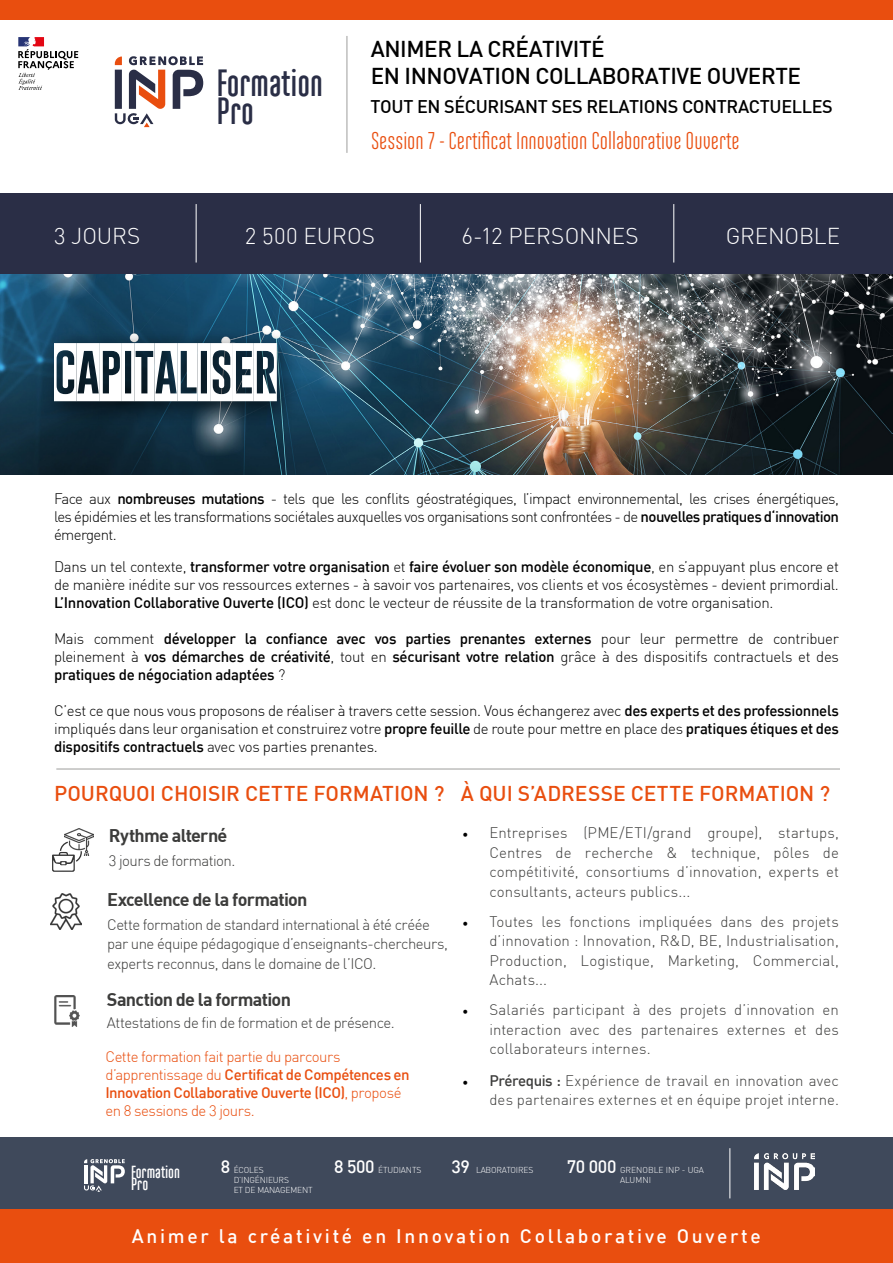
<style>
.page{position:relative;width:893px;height:1263px;background:#fff}
.page>*{position:absolute;margin:0;border:0;box-sizing:border-box;transform-origin:0 0}
.t1{font:57.3px "Gobold Blocky";color:#fff}
.t2{font:700 37.8px/27.8px "Ando";color:#2a2e46}
.t3{font:24.15px "Ando";color:#e94e0f}
.t4{font:500 22.5px/27px "DIN";letter-spacing:-.02em;color:#000}
.t5{font:300 22.5px "DIN";letter-spacing:-.005em;color:#fff}
.t6{font:500 21px "DIN";letter-spacing:-.005em;color:#e94e0f}
.t7{font:500 19.2px "DIN";letter-spacing:.14em;color:#fff}
.t8{font:700 18px "DIN";letter-spacing:-.04em;color:#3c3c3b}
.t9{font:500 18px "DIN";letter-spacing:-.02em;color:#000}
.t10{font:700 17.4px/12.8px "Ando";color:#fff}
.t11{font:300 15px/18px "DIN";letter-spacing:-.02em;color:#000;text-align:justify}
.t12{font:300 15px/19.5px "DIN";letter-spacing:-.005em;color:#3c3c3b;text-align:justify}
.t13{font:500 15px/18px "DIN";letter-spacing:-.02em;color:#000;text-align:justify}
.t14{font:300 15px/19.5px "DIN";letter-spacing:-.035em;color:#3c3c3b}
.t15{font:300 15px/18px "DIN";letter-spacing:-.035em;color:#e94e0f}
.t16{font:300 8.55px/10.2px "DIN";letter-spacing:-.02em;color:#fff}
.t17{font:300 8.55px/10.2px "DIN";color:#fff;text-align:center}
.s1{font-weight:500}
.s2{font-weight:300}
.s3{font-family:"Minion Pro";font-weight:400;color:#000}
.s4{font-weight:500;font-size:17.7px}
</style>
<div class="page">
<img style="left:0;top:274px;width:893px;height:200px">
<hr style="left:56px;top:769px;width:784px;height:1px;background:#9d9d9c">
<img style="left:64px;top:828px;width:30px;height:28px">
<svg style="left:52px;top:840px;width:31px;height:32px"></svg>
<div style="left:0;top:0;width:893px;height:19px;background:#e94e0f"></div>
<div style="left:0;top:1138px;width:893px;height:125px;background:#3f495b"></div>
<div style="left:0;top:1209px;width:893px;height:54px;background:#e94e0f"></div>
<hr style="left:347px;top:36px;width:1px;height:117px;background:#9d9d9c">
<svg style="left:18px;top:37px;width:60px;height:53px"></svg>
<svg style="left:115px;top:56px;width:88px;height:71px"></svg>
<hr style="left:729px;top:1148px;width:1px;height:50px;background:#fff">
<svg style="left:84px;top:1159px;width:41px;height:33px"></svg>
<img style="left:754px;top:1154px;width:60px;height:36px">
<div style="left:0;top:193px;width:893px;height:81px;background:#2a2e46"></div>
<hr style="left:196px;top:204px;width:1px;height:59px;background:#fff">
<hr style="left:420px;top:204px;width:1px;height:59px;background:#fff">
<hr style="left:673px;top:204px;width:1px;height:59px;background:#fff">
<img style="left:51px;top:893px;width:30px;height:36px">
<img style="left:54px;top:996px;width:26px;height:31px">
<div style="left:41px;top:330px;width:261px;height:96px;background:#000;opacity:.85"></div>
<h2 class="t2" style="left:217px;top:70px;width:108px">Formation<br>Pro</h2>
<h3 class="t4" style="left:371px;top:35px;width:432px">ANIMER LA CRÉATIVITÉ<br>EN INNOVATION COLLABORATIVE OUVERTE</h3>
<p class="t9" style="left:371px;top:95px;width:464px">TOUT EN SÉCURISANT SES RELATIONS CONTRACTUELLES</p>
<h3 class="t3" style="left:371px;top:128px;width:370px">Session 7 - Certificat Innovation Collaborative Ouverte</h3>
<h3 class="t5" style="left:54px;top:222px;width:88px">3 JOURS</h3>
<h3 class="t5" style="left:245px;top:222px;width:132px">2 500 EUROS</h3>
<h3 class="t5" style="left:462px;top:222px;width:179px">6-12 PERSONNES</h3>
<h3 class="t5" style="left:726px;top:222px;width:116px">GRENOBLE</h3>
<h1 class="t1" style="left:54px;top:335px;width:224px">CAPITALISER</h1>
<p class="t11" style="left:54px;top:489px;width:786px">Face aux <span class="s1">nombreuses mutations</span> - tels que les conflits géostratégiques, l’impact environnemental, les crises énergétiques, les épidémies et les transformations sociétales auxquelles vos organisations sont confrontées - de <span class="s1">nouvelles pratiques d‘innovation </span>émergent.</p>
<p class="t11" style="left:54px;top:557px;width:786px">Dans un tel contexte, <span class="s1">transformer votre organisation</span> et <span class="s1">faire évoluer son modèle économique</span>, en s’appuyant plus encore et de manière inédite sur vos ressources externes - à savoir vos partenaires, vos clients et vos écosystèmes - devient primordial.<br><span class="s1">L’Innovation Collaborative Ouverte (ICO)</span> est donc le vecteur de réussite de la transformation de votre organisation.</p>
<p class="t13" style="left:54px;top:629px;width:786px"><span class="s2">Mais comment</span> développer la confiance avec vos parties prenantes externes <span class="s2">pour leur permettre de contribuer pleinement à</span> vos démarches de créativité<span class="s2">, tout en</span> sécurisant votre relation <span class="s2">grâce à des dispositifs contractuels et des </span>pratiques de négociation adaptées <span class="s2">?</span></p>
<p class="t11" style="left:54px;top:701px;width:786px">C’est ce que nous vous proposons de réaliser à travers cette session. Vous échangerez avec <span class="s1">des experts et des professionnels </span>impliqués dans leur organisation et construirez votre <span class="s1">propre feuille</span> de route pour mettre en place des <span class="s1">pratiques étiques et des dispositifs contractuels</span> avec vos parties prenantes.</p>
<h3 class="t6" style="left:54px;top:780px;width:392px">POURQUOI CHOISIR CETTE FORMATION ?</h3>
<p class="t8" style="left:109px;top:824px;width:120px">Rythme alterné</p>
<p class="t14" style="left:109px;top:851px;width:128px">3 jours de formation.</p>
<p class="t8" style="left:107px;top:888px;width:202px">Excellence de la formation</p>
<p class="t14" style="left:107px;top:914px;width:342px">Cette formation de standard international à été créée par une équipe pédagogique d’enseignants-chercheurs, experts reconnus, dans le domaine de l’ICO.</p>
<p class="t8" style="left:107px;top:988px;width:186px">Sanction de la formation</p>
<p class="t14" style="left:107px;top:1013px;width:289px">Attestations de fin de formation et de présence.</p>
<p class="t15" style="left:105px;top:1047px;width:306px">Cette formation fait partie du parcours d’apprentissage du <span class="s1">Certificat de Compétences en Innovation Collaborative Ouverte (ICO)</span>, proposé en 8 sessions de 3 jours.</p>
<h3 class="t6" style="left:461px;top:780px;width:371px">À QUI S’ADRESSE CETTE FORMATION ?</h3>
<p class="t12" style="left:489px;top:823px;width:351px;text-indent:-27px"><span class="s3">•</span> Entreprises (PME/ETI/grand groupe), startups, Centres de recherche &amp; technique, pôles de compétitivité, consortiums d’innovation, experts et consultants, acteurs publics...</p>
<p class="t12" style="left:489px;top:911px;width:351px;text-indent:-27px"><span class="s3">•</span> Toutes les fonctions impliquées dans des projets d’innovation : Innovation, R&amp;D, BE, Industrialisation, Production, Logistique, Marketing, Commercial, Achats...</p>
<p class="t12" style="left:489px;top:1000px;width:351px;text-indent:-27px"><span class="s3">•</span> Salariés participant à des projets d’innovation en interaction avec des partenaires externes et des collaborateurs internes.</p>
<p class="t12" style="left:462px;top:1070px;width:378px;text-align:right"><span class="s3">•</span> <span class="s1">Prérequis :</span> Expérience de travail en innovation avec des partenaires externes et en équipe projet interne.</p>
<p class="t10" style="left:131px;top:1165px;width:51px">Formation<br>Pro</p>
<p class="t16" style="left:234px;top:1164px;width:81px;text-indent:-13px"><span class="s4">8</span> ÉCOLES<br>D’INGÉNIEURS<br>ET DE MANAGEMENT</p>
<p class="t16" style="left:334px;top:1164px;width:89px"><span class="s4">8 500</span> ÉTUDIANTS</p>
<p class="t16" style="left:451px;top:1164px;width:83px"><span class="s4">39</span> LABORATOIRES</p>
<p class="t17" style="left:567px;top:1164px;width:139px"><span class="s4">70 000</span> GRENOBLE INP - UGA<br>ALUMNI</p>
<p class="t7" style="left:132px;top:1224px;width:630px">Animer la créativité en Innovation Collaborative Ouverte</p>
</div>
